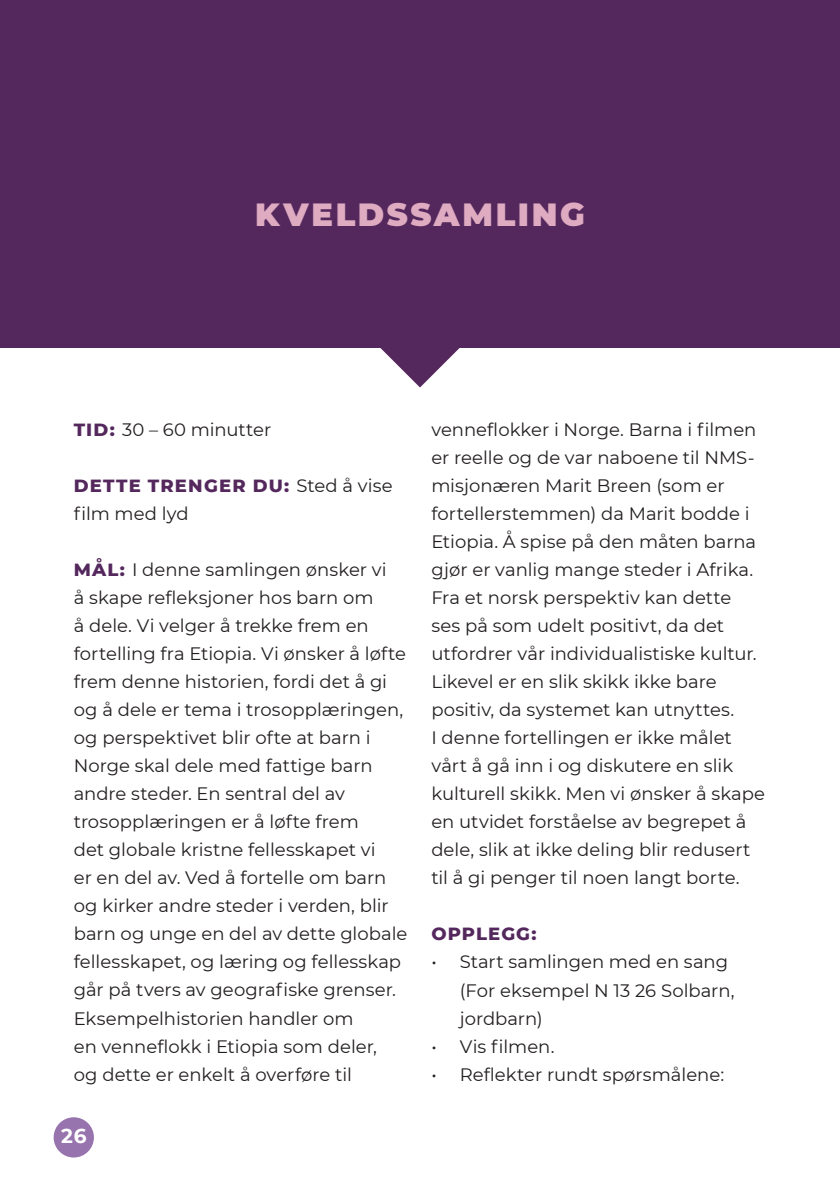
<style>
.page{position:relative;width:840px;height:1191px;background:#fff}
.page>*{position:absolute;margin:0;border:0;box-sizing:border-box;transform-origin:0 0}
.t1{font:900 32px "Montserrat";letter-spacing:.085em;color:#deabc1}
.t2{font:700 20px "Montserrat";color:#fff}
.t3{font:18px/28px "Montserrat";color:#231f20}
.t4{font:800 18px "Montserrat";letter-spacing:.06em;color:#54285d}
.s1{font-weight:800;color:#54285d}
</style>
<div class="page">
<div style="left:54px;top:1117px;width:40px;height:40px;background:#9874ae;border-radius:50%"></div>
<div style="left:0;top:0;width:839px;height:348px;background:#54285d"></div>
<svg style="left:380px;top:348px;width:80px;height:39px"></svg>
<h1 class="t1" style="left:255px;top:191px;width:331px">KVELDSSAMLING</h1>
<p class="t3" style="left:74px;top:415px;width:199px"><span class="s1">TID:</span> 30 – 60 minutter</p>
<p class="t3" style="left:74px;top:471px;width:320px"><span class="s1">DETTE TRENGER DU:</span> Sted å vise film med lyd</p>
<p class="t3" style="left:74px;top:555px;width:335px"><span class="s1">MÅL:</span> I denne samlingen ønsker vi<br>å skape refleksjoner hos barn om<br>å dele. Vi velger å trekke frem en fortelling fra Etiopia. Vi ønsker å løfte frem denne historien, fordi det å gi og å dele er tema i trosopplæringen, og perspektivet blir ofte at barn i Norge skal dele med fattige barn andre steder. En sentral del av trosopplæringen er å løfte frem<br>det globale kristne fellesskapet vi<br>er en del av. Ved å fortelle om barn og kirker andre steder i verden, blir barn og unge en del av dette globale fellesskapet, og læring og fellesskap går på tvers av geografiske grenser.<br>Eksempelhistorien handler om<br>en venneflokk i Etiopia som deler,<br>og dette er enkelt å overføre til</p>
<p class="t2" style="left:61px;top:1121px;width:27px">26</p>
<p class="t3" style="left:431px;top:415px;width:335px">venneflokker i Norge. Barna i filmen er reelle og de var naboene til NMS&shy;misjonæren Marit Breen (som er fortellerstemmen) da Marit bodde i Etiopia. Å spise på den måten barna gjør er vanlig mange steder i Afrika.<br>Fra et norsk perspektiv kan dette<br>ses på som udelt positivt, da det utfordrer vår individualistiske kultur.<br>Likevel er en slik skikk ikke bare positiv, da systemet kan utnyttes.<br>I denne fortellingen er ikke målet vårt å gå inn i og diskutere en slik kulturell skikk. Men vi ønsker å skape en utvidet forståelse av begrepet å dele, slik at ikke deling blir redusert til å gi penger til noen langt borte.</p>
<p class="t4" style="left:431px;top:921px;width:107px">OPPLEGG:</p>
<p class="t3" style="left:459px;top:947px;width:276px;text-indent:-28px">• Start samlingen med en sang (For eksempel N 13 26 Solbarn, jordbarn)</p>
<p class="t3" style="left:431px;top:1031px;width:125px">• Vis filmen.</p>
<p class="t3" style="left:431px;top:1059px;width:294px">• Reflekter rundt spørsmålene:</p>
</div>
